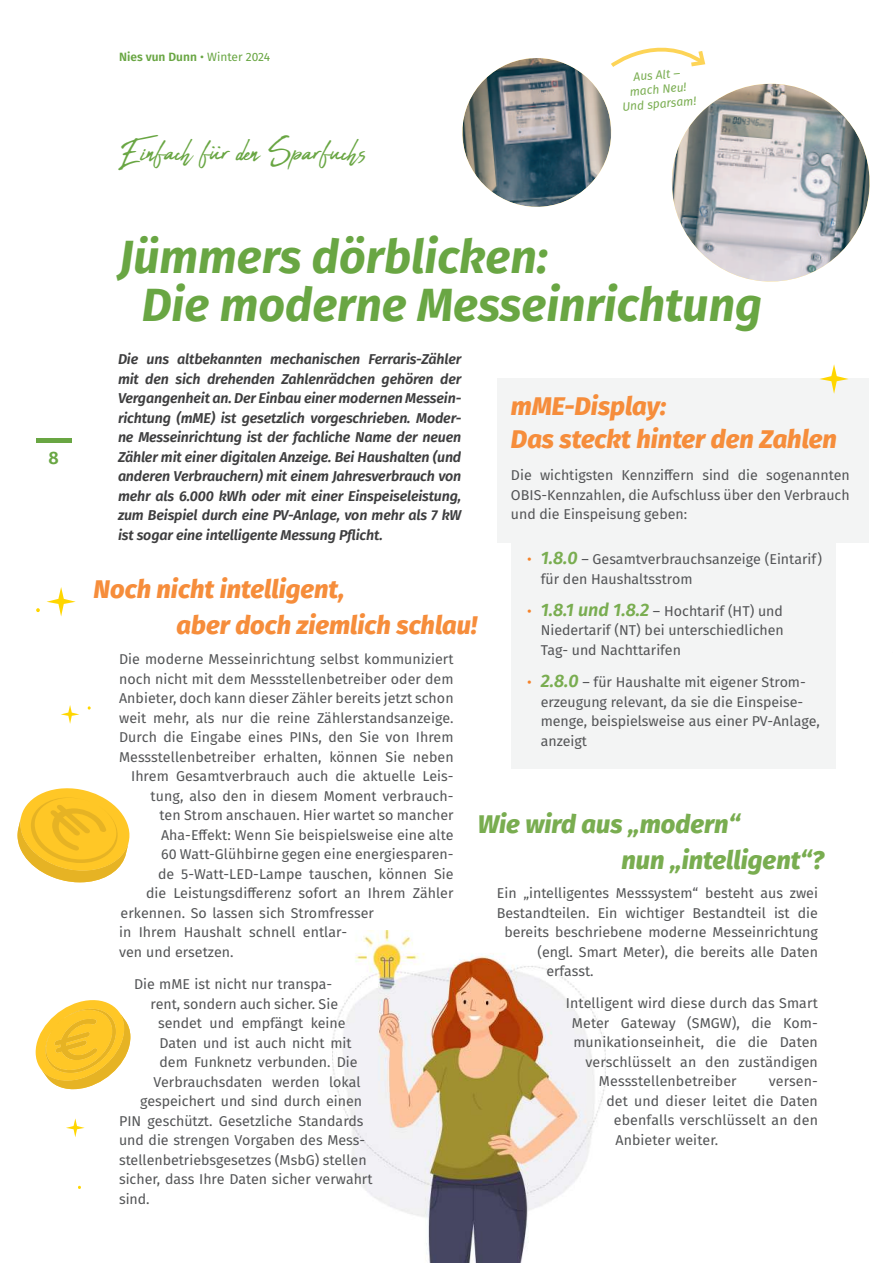
<style>
.page{position:relative;width:893px;height:1263px;background:#fff}
.page>*{position:absolute;margin:0;border:0;box-sizing:border-box;transform-origin:0 0}
.t1{font:italic 700 46.5px/48px "Fira Sans";color:#69a643}
.t2{font:40.5px "Abuget";color:#69a643}
.t3{font:italic 800 25.5px/36px "Fira Sans";color:#f68d3b}
.t4{font:italic 800 25.5px/36px "Fira Sans";color:#79ad50}
.t5{font:600 18px "Fira Sans";color:#69a643}
.t6{font:14.25px/19.5px "Fira Sans";color:#545557;text-align:justify}
.t7{font:italic 600 14.25px/19.5px "Fira Sans";letter-spacing:-.01em;color:#3e3e3f;text-align:justify}
.t8{font:italic 12px/14.4px "Fira Sans";color:#79ad50;text-align:center}
.t9{font:600 12px "Fira Sans";color:#69a643}
.s1{font-weight:400}
.s2{color:#f58229}
.s3{font-weight:600;font-style:italic;font-size:18px;color:#79ad50}
</style>
<div class="page">
<hr style="left:36px;top:438px;width:35px;height:4px;background:#69a643">
<svg style="left:679px;top:83px;width:191px;height:199px"></svg>
<svg style="left:462px;top:47px;width:246px;height:172px"></svg>
<img style="left:333px;top:931px;width:273px;height:332px">
<svg style="left:47px;top:587px;width:29px;height:29px"></svg>
<svg style="left:36px;top:608px;width:4px;height:4px"></svg>
<svg style="left:61px;top:705px;width:18px;height:19px"></svg>
<svg style="left:66px;top:1118px;width:19px;height:19px"></svg>
<svg style="left:17px;top:788px;width:113px;height:95px"></svg>
<svg style="left:35px;top:1000px;width:96px;height:90px"></svg>
<div style="left:497px;top:378px;width:371px;height:164px;background:#f3f4f4"></div>
<div style="left:511px;top:508px;width:325px;height:261px;background:#f3f4f4"></div>
<svg style="left:819px;top:364px;width:30px;height:30px"></svg>
<p class="t5" style="left:49px;top:443px;width:12px">8</p>
<p class="t9" style="left:119px;top:47px;width:153px">Nies vun Dunn <span class="s1">• Winter 2024</span></p>
<h2 class="t2" style="left:119px;top:129px;width:249px">Einfach für den Sparfuchs</h2>
<p class="t8" style="left:619px;top:71px;width:76px;rotate:-5deg">Aus Alt ‒ mach Neu!<br>Und sparsam!</p>
<h1 class="t1" style="left:142px;top:230px;width:622px;text-indent:-23px">Jümmers dörblicken:<br>Die moderne Messeinrichtung</h1>
<p class="t7" style="left:118px;top:349px;width:345px">Die uns altbekannten mechanischen Ferraris-Zähler mit den sich drehenden Zahlenrädchen gehören der Vergangenheit an. Der Einbau einer modernen Messein&shy;richtung (mME) ist gesetzlich vorgeschrieben. Moder&shy;ne Messeinrichtung ist der fachliche Name der neuen Zähler mit einer digitalen Anzeige. Bei Haushalten (und anderen Verbrauchern) mit einem Jahresverbrauch von mehr als 6.000 kWh oder mit einer Einspeiseleistung, zum Beispiel durch eine PV-Anlage, von mehr als 7 kW ist sogar eine intelligente Messung Pflicht.</p>
<h3 class="t3" style="left:177px;top:569px;width:302px;text-indent:-83px">Noch nicht intelligent,<br>aber doch ziemlich schlau!</h3>
<p class="t6" style="left:119px;top:649px;width:336px">Die moderne Messeinrichtung selbst kommuniziert</p>
<p class="t6" style="left:119px;top:669px;width:336px">noch nicht mit dem Messstellenbetreiber oder dem</p>
<p class="t6" style="left:119px;top:688px;width:336px">Anbieter, doch kann dieser Zähler bereits jetzt schon</p>
<p class="t6" style="left:119px;top:708px;width:336px">weit mehr, als nur die reine Zählerstandsanzeige.</p>
<p class="t6" style="left:119px;top:727px;width:336px">Durch die Eingabe eines PINs, den Sie von Ihrem</p>
<p class="t6" style="left:119px;top:747px;width:336px">Messstellenbetreiber erhalten, können Sie neben</p>
<p class="t6" style="left:131px;top:766px;width:324px">Ihrem Gesamtverbrauch auch die aktuelle Leis-</p>
<p class="t6" style="left:151px;top:786px;width:305px">tung, also den in diesem Moment verbrauch-</p>
<p class="t6" style="left:160px;top:805px;width:296px">ten Strom anschauen. Hier wartet so mancher</p>
<p class="t6" style="left:161px;top:825px;width:294px">Aha-Effekt: Wenn Sie beispielsweise eine alte</p>
<p class="t6" style="left:161px;top:844px;width:294px">60 Watt-Glühbirne gegen eine energiesparen-</p>
<p class="t6" style="left:158px;top:864px;width:297px">de 5-Watt-LED-Lampe tauschen, können Sie</p>
<p class="t6" style="left:146px;top:883px;width:309px">die Leistungsdifferenz sofort an Ihrem Zähler</p>
<p class="t6" style="left:121px;top:903px;width:255px">erkennen. So lassen sich Stromfresser</p>
<p class="t6" style="left:119px;top:922px;width:230px">in Ihrem Haushalt schnell entlar-</p>
<p class="t6" style="left:119px;top:942px;width:116px">ven und ersetzen.</p>
<p class="t6" style="left:134px;top:974px;width:200px">Die mME ist nicht nur transpa-</p>
<p class="t6" style="left:151px;top:994px;width:189px">rent, sondern auch sicher. Sie</p>
<p class="t6" style="left:158px;top:1013px;width:189px">sendet und empfängt keine</p>
<p class="t6" style="left:160px;top:1033px;width:194px">Daten und ist auch nicht mit</p>
<p class="t6" style="left:160px;top:1052px;width:199px">dem Funknetz verbunden. Die</p>
<p class="t6" style="left:154px;top:1072px;width:209px">Verbrauchsdaten werden lokal</p>
<p class="t6" style="left:140px;top:1091px;width:224px">gespeichert und sind durch einen</p>
<p class="t6" style="left:119px;top:1111px;width:246px">PIN geschützt. Gesetzliche Standards</p>
<p class="t6" style="left:119px;top:1130px;width:248px">und die strengen Vorgaben des Mess-</p>
<p class="t6" style="left:119px;top:1150px;width:249px">stellenbetriebsgesetzes (MsbG) stellen</p>
<p class="t6" style="left:119px;top:1169px;width:255px">sicher, dass Ihre Daten sicher verwahrt</p>
<p class="t6" style="left:119px;top:1189px;width:32px">sind.</p>
<h3 class="t3" style="left:511px;top:388px;width:328px;line-height:33px">mME-Display:<br>Das steckt hinter den Zahlen</h3>
<p class="t6" style="left:511px;top:465px;width:340px">Die wichtigsten Kennziffern sind die sogenannten OBIS-Kennzahlen, die Aufschluss über den Verbrauch und die Einspeisung geben:</p>
<p class="t6" style="left:541px;top:549px;width:283px;text-indent:-14px"><span class="s2">•</span> <span class="s3">1.8.0</span> – Gesamtverbrauchsanzeige (Eintarif) für den Haushaltsstrom</p>
<p class="t6" style="left:541px;top:601px;width:245px;text-indent:-13px"><span class="s2">•</span> <span class="s3">1.8.1 und 1.8.2</span> – Hochtarif (HT) und Niedertarif (NT) bei unterschiedlichen Tag- und Nachttarifen</p>
<p class="t6" style="left:541px;top:672px;width:281px;text-align:left;text-indent:-13px"><span class="s2">•</span> <span class="s3">2.8.0</span> – für Haushalte mit eigener Strom&shy;erzeugung relevant, da sie die Einspeise&shy;menge, beispielsweise aus einer PV-Anlage, anzeigt</p>
<h3 class="t4" style="left:622px;top:804px;width:204px;text-indent:-144px">Wie wird aus „modern“<br>nun „intelligent“?</h3>
<p class="t6" style="left:497px;top:883px;width:323px">Ein „intelligentes Messsystem“ besteht aus zwei</p>
<p class="t6" style="left:497px;top:902px;width:323px">Bestandteilen. Ein wichtiger Bestandteil ist die</p>
<p class="t6" style="left:504px;top:922px;width:315px">bereits beschriebene moderne Messeinrichtung</p>
<p class="t6" style="left:537px;top:941px;width:282px">(engl. Smart Meter), die bereits alle Daten</p>
<p class="t6" style="left:546px;top:961px;width:49px">erfasst.</p>
<p class="t6" style="left:566px;top:993px;width:253px">Intelligent wird diese durch das Smart</p>
<p class="t6" style="left:572px;top:1013px;width:247px">Meter Gateway (SMGW), die Kom-</p>
<p class="t6" style="left:573px;top:1032px;width:246px">munikationseinheit, die die Daten</p>
<p class="t6" style="left:585px;top:1052px;width:234px">verschlüsselt an den zuständigen</p>
<p class="t6" style="left:599px;top:1071px;width:139px">Messstellenbetreiber</p>
<p class="t6" style="left:769px;top:1071px;width:51px">versen-</p>
<p class="t6" style="left:606px;top:1091px;width:213px">det und dieser leitet die Daten</p>
<p class="t6" style="left:614px;top:1110px;width:206px">ebenfalls verschlüsselt an den</p>
<p class="t6" style="left:615px;top:1130px;width:104px">Anbieter weiter.</p>
</div>
